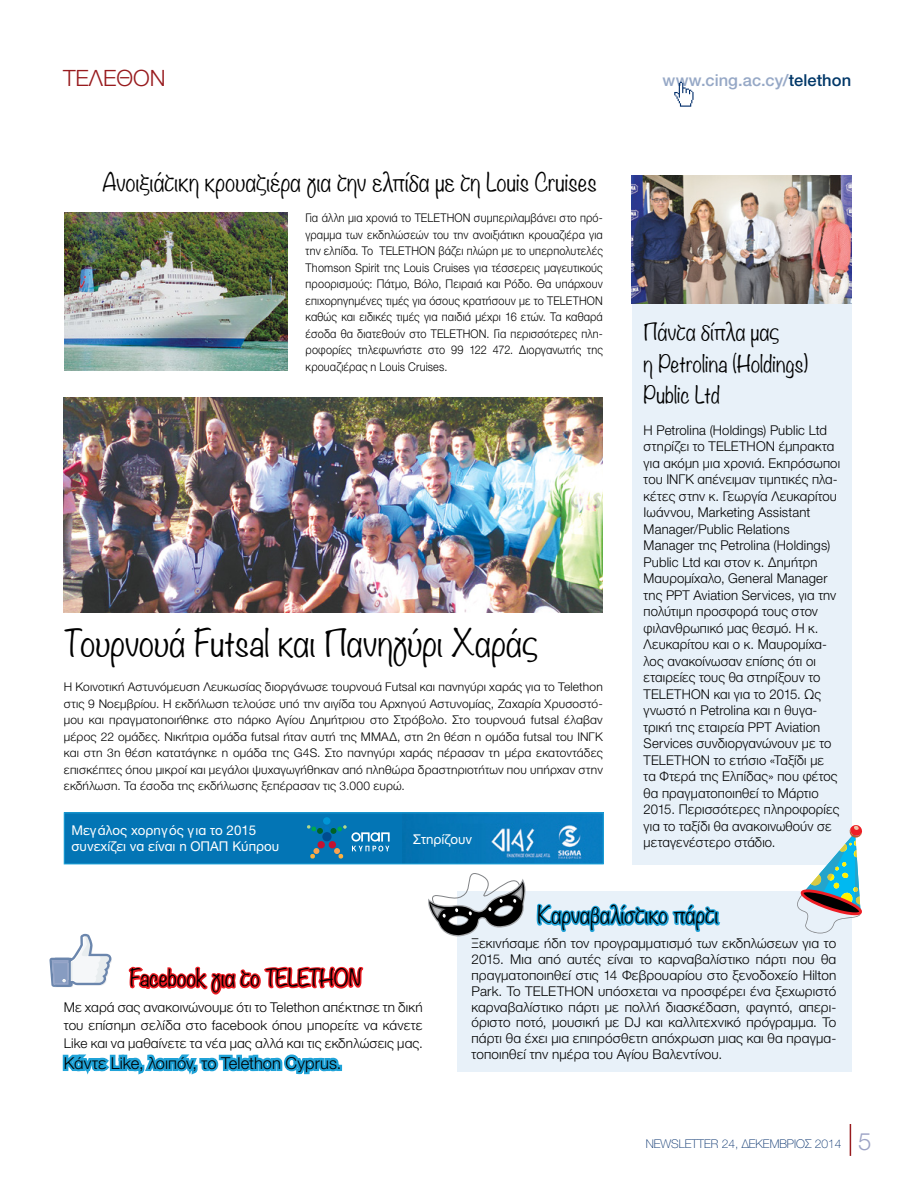
<style>
.page{position:relative;width:915px;height:1191px;background:#fff}
.page>*{position:absolute;margin:0;border:0;box-sizing:border-box;transform-origin:0 0}
.keimeno_kanoniko_me{font:300 33px "Noteworthy";color:#000}
.t1{font:300 24px "Ntitweights 03";color:#9ca3c5}
.keimeno_kanoniko_me-2{font:300 22.5px "Noteworthy";color:#000}
.t2{font:300 22.5px "Ntitweights 03";color:#981b1e}
.keimeno_kanoniko_me-3{font:300 21px/31.5px "Noteworthy";color:#000}
.keimeno_kanoniko_me-4{font:300 16.5px "Ntitweights 03";letter-spacing:.005em;color:#000}
.keimeno_kanoniko_me-5{font:500 16.5px "Ntitweights 05";color:#96a8c6}
.keimeno_kanoniko_me-6{font:300 13.5px/16.5px "Ntitweights 03";letter-spacing:.01em;color:#000;text-align:justify}
.t3{font:13.5px/16.5px "Ntitweights 04 Roman";color:#fff}
.keimeno_kanoniko_me-7{font:300 12px/16.5px "Ntitweights 03";letter-spacing:.015em;color:#000;text-align:justify}
.keimeno_kanoniko_me-8{font:300 12px/16.5px "Ntitweights 03";letter-spacing:.015em;color:#000;text-align:justify;scale:.91 1}
.t4{font:100 12px "Ntitweights 02";color:#002d6a}
.s1{color:#003768}
</style>
<div class="page">
<hr style="left:849px;top:1124px;width:1px;height:31px;background:#981b1e">
<svg style="left:674px;top:82px;width:19px;height:25px"></svg>
<img style="left:64px;top:213px;width:223px;height:157px">
<div style="left:631px;top:302px;width:219px;height:562px;background:#e8f1f9"></div>
<div style="left:457px;top:891px;width:394px;height:180px;background:#e8f1f9"></div>
<svg style="left:536px;top:903px;width:185px;height:29px"></svg>
<div style="left:64px;top:813px;width:341px;height:51px;background:#0375b5"></div>
<img style="left:402px;top:814px;width:199px;height:48px">
<div style="left:323px;top:817px;width:7px;height:7px;background:#0096d6;border-radius:50%"></div>
<svg style="left:307px;top:825px;width:82px;height:34px"></svg>
<div style="left:64px;top:812px;width:539px;height:52px;border:1px solid #20a3d8"></div>
<img style="left:64px;top:397px;width:538px;height:215px">
<img style="left:631px;top:176px;width:219px;height:128px">
<svg style="left:428px;top:873px;width:98px;height:64px"></svg>
<svg style="left:796px;top:824px;width:66px;height:109px"></svg>
<svg style="left:49px;top:934px;width:315px;height:141px"></svg>
<p class="t2" style="left:63px;top:65px;width:104px">ΤΕΛΕΘΟΝ</p>
<p class="keimeno_kanoniko_me-5" style="left:662px;top:71px;width:190px">www.cing.ac.cy/<span class="s1">telethon</span></p>
<p class="keimeno_kanoniko_me-2" style="left:102px;top:162px;width:496px">Ανοιξιάτικη κρουαζιέρα για την ελπίδα με τη Louis Cruises</p>
<p class="keimeno_kanoniko_me-8" style="left:305px;top:210px;width:328px">Για άλλη μια χρονιά το TELETHON συμπεριλαμβάνει στο πρό&shy;γραμμα των εκδηλώσεών του την ανοιξιάτικη κρουαζιέρα για την ελπίδα. Το TELETHON βάζει πλώρη με το υπερπολυτελές Thomson Spirit της Louis Cruises για τέσσερεις μαγευτικούς προορισμούς: Πάτμο, Βόλο, Πειραιά και Ρόδο. Θα υπάρχουν επιχορηγημένες τιμές για όσους κρατήσουν με το ΤΕLETHON καθώς και ειδικές τιμές για παιδιά μέχρι 16 ετών. Τα καθαρά έσοδα θα διατεθούν στο TELETHON. Για περισσότερες πλη&shy;ροφορίες τηλεφωνήστε στο 99 122 472. Διοργανωτής της κρουαζιέρας η Louis Cruises.</p>
<p class="keimeno_kanoniko_me" style="left:64px;top:614px;width:475px">Τουρνουά Futsal και Πανηγύρι Χαράς</p>
<p class="keimeno_kanoniko_me-7" style="left:64px;top:678px;width:540px">Η Κοινοτική Αστυνόμευση Λευκωσίας διοργάνωσε τουρνουά Futsal και πανηγύρι χαράς για το Telethon στις 9 Νοεμβρίου. Η εκδήλωση τελούσε υπό την αιγίδα του Αρχηγού Αστυνομίας, Ζαχαρία Χρυσοστό&shy;μου και πραγματοποιήθηκε στο πάρκο Αγίου Δημήτριου στο Στρόβολο. Στο τουρνουά futsal έλαβαν μέρος 22 ομάδες. Νικήτρια ομάδα futsal ήταν αυτή της ΜΜΑΔ, στη 2η θέση η ομάδα futsal του ΙΝΓΚ και στη 3η θέση κατατάγηκε η ομάδα της G4S. Στο πανηγύρι χαράς πέρασαν τη μέρα εκατοντάδες επισκέπτες όπου μικροί και μεγάλοι ψυχαγωγήθηκαν από πληθώρα δραστηριοτήτων που υπήρχαν στην εκδήλωση. Τα έσοδα της εκδήλωσης ξεπέρασαν τις 3.000 ευρώ.</p>
<p class="t3" style="left:71px;top:822px;width:209px">Μεγάλος χορηγός για το 2015 συνεχίζει να είναι η ΟΠΑΠ Κύπρου</p>
<p class="t3" style="left:413px;top:831px;width:60px">Στηρίζουν</p>
<p class="keimeno_kanoniko_me-3" style="left:643px;top:316px;width:137px">Πάντα δίπλα μας</p>
<p class="keimeno_kanoniko_me-3" style="left:643px;top:347px;width:166px">η Petrolina (Holdings)<br>Public Ltd</p>
<p class="keimeno_kanoniko_me-6" style="left:643px;top:422px;width:198px;text-align:left">Η Petrolina (Holdings) Public Ltd στηρίζει το TELETHON έμπρακτα για ακόμη μια χρονιά. Εκπρόσωποι του ΙΝΓΚ απένειμαν τιμητικές πλα&shy;κέτες στην κ. Γεωργία Λευκαρίτου<br>Ιωάννου, Marketing Assistant<br>Manager/Public Relations<br>Manager της Petrolina (Holdings)<br>Public Ltd και στον κ. Δημήτρη<br>Μαυρομίχαλο, General Manager της PPT Aviation Services, για την πολύτιμη προσφορά τους στον φιλανθρωπικό μας θεσμό. Η κ.<br>Λευκαρίτου και ο κ. Μαυρομίχα&shy;λος ανακοίνωσαν επίσης ότι οι εταιρείες τους θα στηρίξουν το<br>TELETHON και για το 2015. Ως γνωστό η Petrolina και η θυγα&shy;τρική της εταιρεία PPT Aviation<br>Services συνδιοργανώνουν με το<br>TELETHON το ετήσιο «Ταξίδι με<br>τα Φτερά της Ελπίδας» που φέτος θα πραγματοποιηθεί το Μάρτιο<br>2015. Περισσότερες πληροφορίες για το ταξίδι θα ανακοινωθούν σε μεταγενέστερο στάδιο.</p>
<p class="keimeno_kanoniko_me-3" style="left:130px;top:961px;width:232px">Facebook για το TELETHON</p>
<p class="keimeno_kanoniko_me-6" style="left:64px;top:998px;width:360px;line-height:18px">Με χαρά σας ανακοινώνουμε ότι το Telethon απέκτησε τη δική του επίσημη σελίδα στο facebook όπου μπορείτε να κάνετε Like και να μαθαίνετε τα νέα μας αλλά και τις εκδηλώσεις μας.</p>
<p class="keimeno_kanoniko_me-4" style="left:64px;top:1053px;width:279px">Κάντε Like, λοιπόν, το Telethon Cyprus.</p>
<p class="keimeno_kanoniko_me-3" style="left:537px;top:898px;width:182px">Καρναβαλίστικο πάρτι</p>
<p class="keimeno_kanoniko_me-6" style="left:471px;top:936px;width:366px;line-height:15.8px">Ξεκινήσαμε ήδη τον προγραμματισμό των εκδηλώσεων για το 2015. Μια από αυτές είναι το καρναβαλίστικο πάρτι που θα πραγματοποιηθεί στις 14 Φεβρουαρίου στο ξενοδοχείο Hilton Park. Το TELETHON υπόσχεται να προσφέρει ένα ξεχωριστό καρναβαλίστικο πάρτι με πολλή διασκέδαση, φαγητό, απερι&shy;όριστο ποτό, μουσική με DJ και καλλιτεχνικό πρόγραμμα. Το πάρτι θα έχει μια επιπρόσθετη απόχρωση μιας και θα πραγμα&shy;τοποιηθεί την ημέρα του Αγίου Βαλεντίνου.</p>
<p class="t4" style="left:645px;top:1136px;width:197px">NEWSLETTER 24, ΔΕΚΕΜΒΡΙΟΣ 2014</p>
<p class="t1" style="left:857px;top:1127px;width:15px">5</p>
</div>
